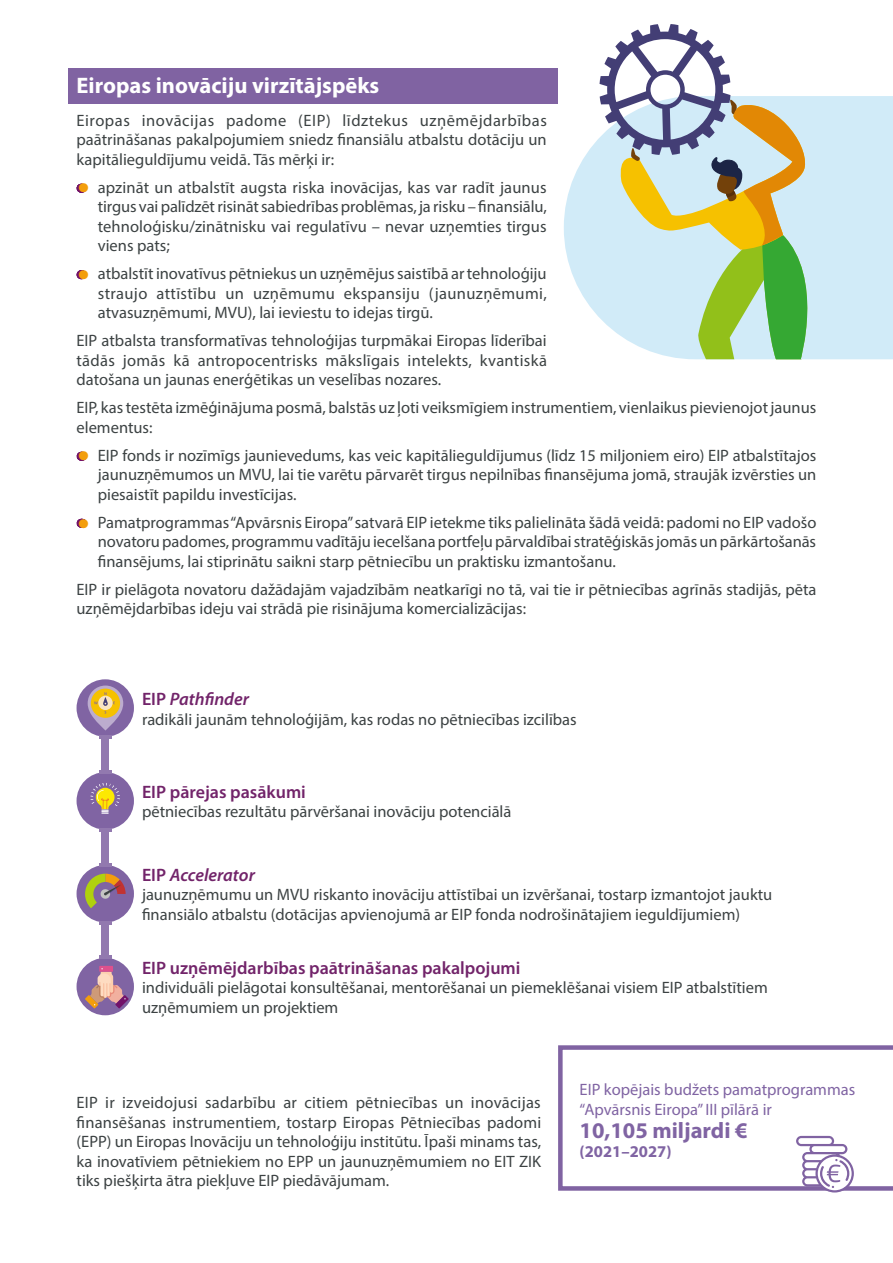
<style>
.page{position:relative;width:893px;height:1263px;background:#fff}
.page>*{position:absolute;margin:0;border:0;box-sizing:border-box;transform-origin:0 0}
.title_2_1{font:700 22.5px "Myriad Pro";color:#fff}
.fig1{font:700 22.5px "Myriad Pro";color:#8064a3}
.icons_title{font:600 18px "Myriad Pro";color:#72246a}
.icons_title-2{font:italic 600 18px "Myriad Pro";color:#72246a}
.body_break{font:16.5px/19.5px "Myriad Pro";color:#3c4243;text-align:justify}
.body{font:16.5px/19.5px "Myriad Pro";color:#3c4243;text-align:justify}
.body_flush{font:16.5px/19.5px "Myriad Pro";color:#3c4243}
.fig1-2{font:16.5px/19.8px "Myriad Pro";color:#8064a3}
.fig1-3{font:700 16.5px "Myriad Pro";color:#8064a3}
.s1{font-size:43.2px;color:#f39e0c}
.s2{font-style:normal}
</style>
<div class="page">
<div style="left:68px;top:68px;width:489px;height:35px;background:#8063a2"></div>
<svg style="left:558px;top:1045px;width:335px;height:146px"></svg>
<svg style="left:796px;top:1136px;width:58px;height:56px"></svg>
<div style="left:102px;top:737px;width:7px;height:220px;background:#9279af"></div>
<div style="left:77px;top:679px;width:57px;height:58px;background:#8064a3;border-radius:50%"></div>
<div style="left:77px;top:958px;width:57px;height:57px;background:#8064a3;border-radius:50%"></div>
<div style="left:77px;top:865px;width:57px;height:57px;background:#8064a3;border-radius:50%"></div>
<div style="left:77px;top:772px;width:57px;height:58px;background:#8064a3;border-radius:50%"></div>
<svg style="left:88px;top:685px;width:35px;height:45px"></svg>
<svg style="left:91px;top:688px;width:29px;height:30px"></svg>
<svg style="left:94px;top:692px;width:21px;height:21px"></svg>
<svg style="left:85px;top:874px;width:41px;height:34px"></svg>
<div style="left:99px;top:966px;width:14px;height:6px;background:#de518d"></div>
<svg style="left:85px;top:968px;width:44px;height:40px"></svg>
<svg style="left:99px;top:955px;width:13px;height:3px"></svg>
<hr style="left:99px;top:863px;width:13px;height:4px;background:#9279af">
<hr style="left:99px;top:770px;width:13px;height:4px;background:#9279af">
<svg style="left:99px;top:828px;width:13px;height:3px"></svg>
<svg style="left:99px;top:735px;width:13px;height:3px"></svg>
<svg style="left:99px;top:921px;width:13px;height:3px"></svg>
<svg style="left:91px;top:783px;width:29px;height:31px"></svg>
<svg style="left:564px;top:96px;width:329px;height:263px;fill:#d1ebf8"></svg>
<svg style="left:599px;top:24px;width:266px;height:335px"></svg>
<p class="title_2_1" style="left:77px;top:71px;width:304px">Eiropas inovāciju virzītājspēks</p>
<p class="body" style="left:77px;top:110px;width:472px">Eiropas inovācijas padome (EIP) līdztekus uzņēmējdarbības paātrināšanas pakalpojumiem sniedz finansiālu atbalstu dotāciju un kapitālieguldījumu veidā. Tās mērķi ir:</p>
<p class="body_break" style="left:98px;top:177px;width:451px;text-indent:-20px"><span class="s1">•</span> apzināt un atbalstīt augsta riska inovācijas, kas var radīt jaunus tirgus vai palīdzēt risināt sabiedrības problēmas, ja risku – finansiālu, tehnoloģisku/zinātnisku vai regulatīvu – nevar uzņemties tirgus viens pats;</p>
<p class="body_break" style="left:98px;top:264px;width:451px;text-indent:-20px"><span class="s1">•</span> atbalstīt inovatīvus pētniekus un uzņēmējus saistībā ar tehnoloģiju straujo attīstību un uzņēmumu ekspansiju (jaunuzņēmumi, atvasuzņēmumi, MVU), lai ieviestu to idejas tirgū.</p>
<p class="body" style="left:77px;top:331px;width:472px">EIP atbalsta transformatīvas tehnoloģijas turpmākai Eiropas līderībai tādās jomās kā antropocentrisks mākslīgais intelekts, kvantiskā datošana un jaunas enerģētikas un veselības nozares.</p>
<p class="body" style="left:77px;top:398px;width:741px">EIP, kas testēta izmēģinājuma posmā, balstās uz ļoti veiksmīgiem instrumentiem, vienlaikus pievienojot jaunus elementus:</p>
<p class="body_break" style="left:98px;top:445px;width:720px;text-indent:-20px"><span class="s1">•</span> EIP fonds ir nozīmīgs jaunievedums, kas veic kapitālieguldījumus (līdz 15 miljoniem eiro) EIP atbalstītajos jaunuzņēmumos un MVU, lai tie varētu pārvarēt tirgus nepilnības finansējuma jomā, straujāk izvērsties un piesaistīt papildu investīcijas.</p>
<p class="body_break" style="left:98px;top:512px;width:720px;text-indent:-20px"><span class="s1">•</span> Pamatprogrammas “Apvārsnis Eiropa” satvarā EIP ietekme tiks palielināta šādā veidā: padomi no EIP vadošo novatoru padomes, programmu vadītāju iecelšana portfeļu pārvaldībai stratēģiskās jomās un pārkārtošanās finansējums, lai stiprinātu saikni starp pētniecību un praktisku izmantošanu.</p>
<p class="body" style="left:77px;top:579px;width:741px">EIP ir pielāgota novatoru dažādajām vajadzībām neatkarīgi no tā, vai tie ir pētniecības agrīnās stadijās, pēta uzņēmējdarbības ideju vai strādā pie risinājuma komercializācijas:</p>
<p class="icons_title-2" style="left:142px;top:687px;width:108px"><span class="s2">EIP</span> Pathfinder</p>
<p class="body_flush" style="left:142px;top:709px;width:436px">radikāli jaunām tehnoloģijām, kas rodas no pētniecības izcilības</p>
<p class="icons_title" style="left:142px;top:780px;width:165px">EIP pārejas pasākumi</p>
<p class="body_flush" style="left:142px;top:802px;width:371px">pētniecības rezultātu pārvēršanai inovāciju potenciālā</p>
<p class="icons_title-2" style="left:142px;top:863px;width:114px"><span class="s2">EIP</span> Accelerator</p>
<p class="body_flush" style="left:142px;top:885px;width:632px">jaunuzņēmumu un MVU riskanto inovāciju attīstībai un izvēršanai, tostarp izmantojot jauktu finansiālo atbalstu (dotācijas apvienojumā ar EIP fonda nodrošinātajiem ieguldījumiem)</p>
<p class="icons_title" style="left:142px;top:956px;width:380px">EIP uzņēmējdarbības paātrināšanas pakalpojumi</p>
<p class="body_flush" style="left:142px;top:978px;width:627px">individuāli pielāgotai konsultēšanai, mentorēšanai un piemeklēšanai visiem EIP atbalstītiem uzņēmumiem un projektiem</p>
<p class="body_break" style="left:77px;top:1093px;width:466px">EIP ir izveidojusi sadarbību ar citiem pētniecības un inovācijas finansēšanas instrumentiem, tostarp Eiropas Pētniecības padomi (EPP) un Eiropas Inovāciju un tehnoloģiju institūtu. Īpaši minams tas, ka inovatīviem pētniekiem no EPP un jaunuzņēmumiem no EIT ZIK tiks piešķirta ātra piekļuve EIP piedāvājumam.</p>
<p class="fig1-2" style="left:580px;top:1079px;width:277px">EIP kopējais budžets pamatprogrammas “Apvārsnis Eiropa” III pīlārā ir</p>
<p class="fig1" style="left:580px;top:1115px;width:169px">10,105 miljardi €</p>
<p class="fig1-3" style="left:580px;top:1141px;width:93px">(2021–2027)</p>
</div>
